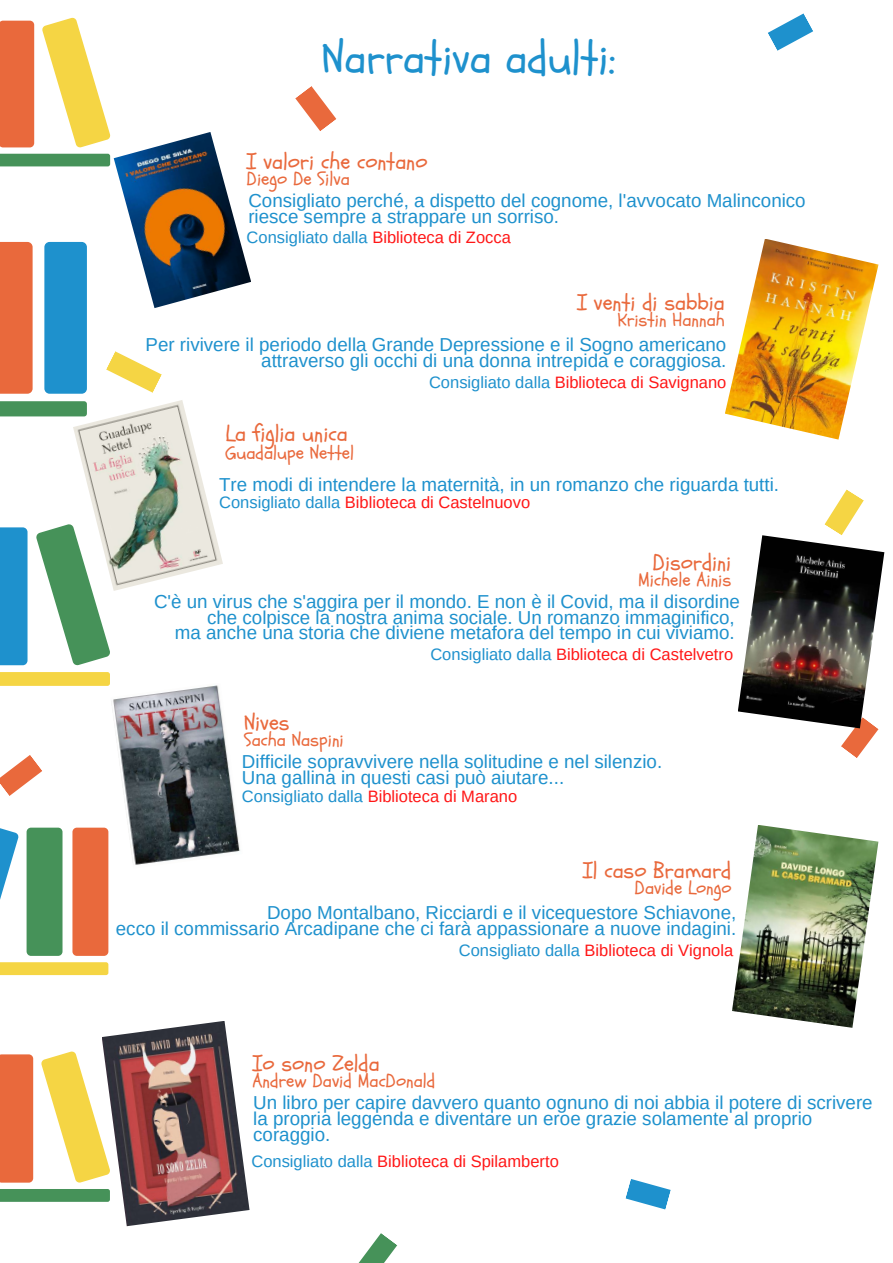
<style>
.page{position:relative;width:893px;height:1263px;background:#fff}
.page>*{position:absolute;margin:0;border:0;box-sizing:border-box;transform-origin:0 0}
.t1{font:45px "Schoolbell";color:#1e91cd}
.t2{font:22.5px "Schoolbell";color:#e9693c}
.t3{font:18.75px/15.8px "Arimo";color:#1e91cd;text-align:right}
.t4{font:18.75px "Schoolbell";color:#e9693c}
.t5{font:16.5px "Arimo";color:#ff1616}
.s1{color:#1e91cd}
</style>
<div class="page">
<svg style="left:0;top:154px;width:110px;height:12px"></svg>
<div style="left:0;top:21px;width:34px;height:126px;background:#e9693c"></div>
<svg style="left:42px;top:18px;width:68px;height:130px"></svg>
<div style="left:44px;top:242px;width:43px;height:152px;background:#1e91cd;border-radius:5px"></div>
<svg style="left:0;top:401px;width:73px;height:15px"></svg>
<div style="left:0;top:242px;width:33px;height:152px;background:#e9693c"></div>
<svg style="left:0;top:672px;width:110px;height:14px"></svg>
<div style="left:0;top:527px;width:28px;height:138px;background:#1e91cd"></div>
<svg style="left:36px;top:524px;width:74px;height:142px"></svg>
<div style="left:72px;top:828px;width:36px;height:128px;background:#e9693c;border-radius:4px"></div>
<svg style="left:0;top:962px;width:108px;height:13px"></svg>
<div style="left:27px;top:828px;width:35px;height:128px;background:#469259;border-radius:4px"></div>
<svg style="left:0;top:828px;width:19px;height:72px"></svg>
<svg style="left:768px;top:13px;width:45px;height:38px"></svg>
<svg style="left:106px;top:351px;width:56px;height:42px"></svg>
<svg style="left:358px;top:1233px;width:39px;height:30px"></svg>
<svg style="left:841px;top:728px;width:37px;height:30px"></svg>
<svg style="left:295px;top:86px;width:41px;height:45px"></svg>
<svg style="left:824px;top:489px;width:40px;height:46px"></svg>
<svg style="left:625px;top:1179px;width:46px;height:30px"></svg>
<svg style="left:0;top:755px;width:42px;height:41px"></svg>
<svg style="left:0;top:1189px;width:102px;height:13px"></svg>
<div style="left:0;top:1054px;width:33px;height:128px;background:#e9693c"></div>
<svg style="left:41px;top:1051px;width:61px;height:132px"></svg>
<img style="left:114px;top:132px;width:137px;height:176px">
<img style="left:725px;top:239px;width:153px;height:201px">
<img style="left:73px;top:400px;width:150px;height:191px">
<img style="left:738px;top:535px;width:146px;height:193px">
<img style="left:113px;top:685px;width:127px;height:180px">
<img style="left:732px;top:825px;width:146px;height:203px">
<img style="left:102px;top:1021px;width:147px;height:205px">
<h1 class="t1" style="left:322px;top:28px;width:295px">Narrativa adulti:</h1>
<p class="t2" style="left:247px;top:147px;width:182px">I valori che contano</p>
<p class="t4" style="left:247px;top:166px;width:105px">Diego De Silva</p>
<p class="t3" style="left:248px;top:193px;width:559px;text-align:left">Consigliato perché, a dispetto del cognome, l'avvocato Malinconico riesce sempre a strappare un sorriso.</p>
<p class="t5" style="left:247px;top:228px;width:266px"><span class="s1">Consigliato dalla</span> Biblioteca di Zocca</p>
<p class="t2" style="left:577px;top:288px;width:149px">I venti di sabbia</p>
<p class="t4" style="left:618px;top:307px;width:109px">Kristin Hannah</p>
<p class="t3" style="left:145px;top:337px;width:582px">Per rivivere il periodo della Grande Depressione e il Sogno americano attraverso gli occhi di una donna intrepida e coraggiosa.</p>
<p class="t5" style="left:429px;top:373px;width:299px"><span class="s1">Consigliato dalla</span> Biblioteca di Savignano</p>
<p class="t2" style="left:225px;top:418px;width:124px">La figlia unica</p>
<p class="t4" style="left:225px;top:440px;width:130px">Guadalupe Nettel</p>
<p class="t5" style="left:219px;top:493px;width:313px"><span class="s1">Consigliato dalla</span> Biblioteca di Castelnuovo</p>
<p class="t3" style="left:219px;top:476px;width:561px">Tre modi di intendere la maternità, in un romanzo che riguarda tutti.</p>
<p class="t2" style="left:652px;top:547px;width:80px">Disordini</p>
<p class="t4" style="left:638px;top:567px;width:95px">Michele Ainis</p>
<p class="t3" style="left:154px;top:593px;width:587px">C'è un virus che s'aggira per il mondo. E non è il Covid, ma il disordine che colpisce la nostra anima sociale. Un romanzo immaginifico,<br>ma anche una storia che diviene metafora del tempo in cui viviamo.</p>
<p class="t5" style="left:430px;top:645px;width:304px"><span class="s1">Consigliato dalla</span> Biblioteca di Castelvetro</p>
<p class="t2" style="left:244px;top:708px;width:47px">Nives</p>
<p class="t4" style="left:244px;top:727px;width:101px">Sacha Naspini</p>
<p class="t5" style="left:242px;top:787px;width:277px"><span class="s1">Consigliato dalla</span> Biblioteca di Marano</p>
<p class="t3" style="left:242px;top:754px;width:422px;text-align:left">Difficile sopravvivere nella solitudine e nel silenzio.<br>Una gallina in questi casi può aiutare...</p>
<p class="t2" style="left:583px;top:856px;width:150px">Il caso Bramard</p>
<p class="t4" style="left:634px;top:875px;width:98px">Davide Longo</p>
<p class="t3" style="left:116px;top:905px;width:622px">Dopo Montalbano, Ricciardi e il vicequestore Schiavone,<br>ecco il commissario Arcadipane che ci farà appassionare a nuove indagini.</p>
<p class="t5" style="left:459px;top:941px;width:276px"><span class="s1">Consigliato dalla</span> Biblioteca di Vignola</p>
<p class="t2" style="left:252px;top:1049px;width:129px">Io sono Zelda</p>
<p class="t4" style="left:252px;top:1068px;width:184px">Andrew David MacDonald</p>
<p class="t3" style="left:253px;top:1095px;width:621px;text-align:left">Un libro per capire davvero quanto ognuno di noi abbia il potere di scrivere la propria leggenda e diventare un eroe grazie solamente al proprio coraggio.</p>
<p class="t5" style="left:251px;top:1152px;width:309px"><span class="s1">Consigliato dalla</span> Biblioteca di Spilamberto</p>
</div>
